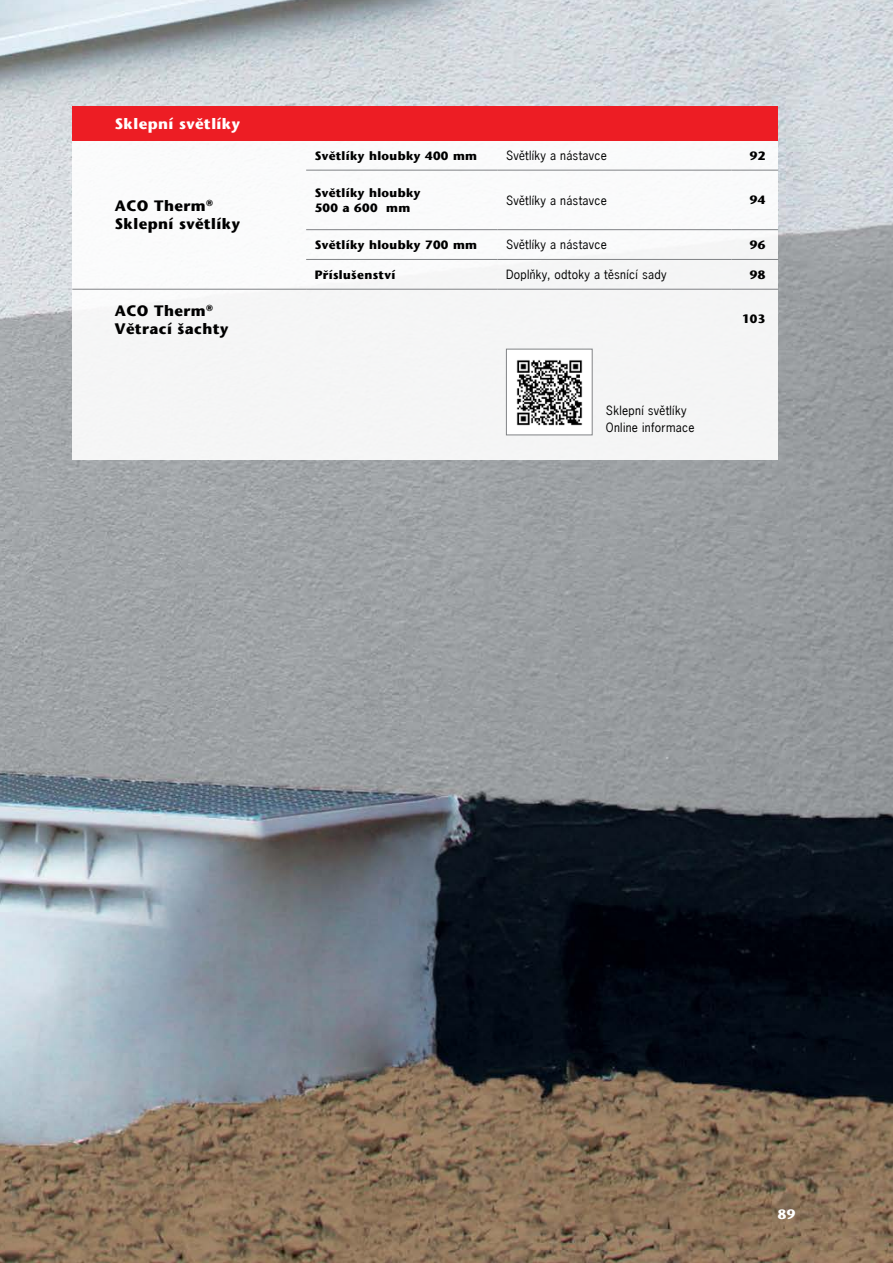
<style>
.page{position:relative;width:893px;height:1263px;background:#fff}
.page>*{position:absolute;margin:0;border:0;box-sizing:border-box;transform-origin:0 0}
.t1{font:700 15px/18px "Stone Sans";letter-spacing:.03em;color:#000}
.t2{font:700 15px "Stone Sans";letter-spacing:.03em;color:#fff}
.t3{font:700 13.5px "Stone Sans";color:#fff}
.t4{font:12px/17px "News Gothic";letter-spacing:.025em;color:#000}
.t5{font:700 12px/14.4px "Stone Sans";letter-spacing:.03em;color:#000}
</style>
<div class="page">
<img style="left:0;top:0;width:893px;height:1263px">
<div style="left:72px;top:106px;width:706px;height:354px;background:#f6f6f6"></div>
<div style="left:72px;top:106px;width:706px;height:34px;background:#ed1d24"></div>
<hr style="left:306px;top:170px;width:191px;height:1px;background:#808285">
<hr style="left:497px;top:170px;width:234px;height:1px;background:#808285">
<hr style="left:731px;top:170px;width:47px;height:1px;background:#808285">
<hr style="left:306px;top:229px;width:191px;height:1px;background:#808285">
<hr style="left:497px;top:229px;width:234px;height:1px;background:#808285">
<hr style="left:731px;top:229px;width:47px;height:1px;background:#808285">
<hr style="left:306px;top:259px;width:191px;height:1px;background:#808285">
<hr style="left:497px;top:259px;width:234px;height:1px;background:#808285">
<hr style="left:731px;top:259px;width:47px;height:1px;background:#808285">
<hr style="left:306px;top:289px;width:191px;height:1px;background:#808285">
<hr style="left:497px;top:289px;width:234px;height:1px;background:#808285">
<hr style="left:731px;top:289px;width:47px;height:1px;background:#808285">
<hr style="left:72px;top:289px;width:234px;height:1px;background:#808285">
<img style="left:517px;top:360px;width:65px;height:66px">
<div style="left:506px;top:349px;width:87px;height:86px;border:1px solid #808285"></div>
<p class="t2" style="left:115px;top:115px;width:127px">Sklepní světlíky</p>
<p class="t1" style="left:115px;top:197px;width:127px">ACO Therm<sup>®<br></sup>Sklepní světlíky</p>
<p class="t5" style="left:315px;top:148px;width:164px">Světlíky hloubky 400 mm</p>
<p class="t4" style="left:506px;top:147px;width:103px">Světlíky a nástavce</p>
<p class="t5" style="left:750px;top:148px;width:17px">92</p>
<p class="t5" style="left:315px;top:186px;width:107px">Světlíky hloubky<br>500 a 600 mm</p>
<p class="t4" style="left:506px;top:191px;width:103px">Světlíky a nástavce</p>
<p class="t5" style="left:750px;top:193px;width:17px">94</p>
<p class="t5" style="left:315px;top:238px;width:164px">Světlíky hloubky 700 mm</p>
<p class="t4" style="left:506px;top:236px;width:103px">Světlíky a nástavce</p>
<p class="t5" style="left:750px;top:238px;width:17px">96</p>
<p class="t5" style="left:315px;top:267px;width:82px">Příslušenství</p>
<p class="t4" style="left:506px;top:266px;width:162px">Doplňky, odtoky a těsnící sady</p>
<p class="t5" style="left:750px;top:267px;width:17px">98</p>
<p class="t1" style="left:115px;top:301px;width:115px">ACO Therm<sup>®<br></sup>Větrací šachty</p>
<p class="t5" style="left:742px;top:312px;width:25px">103</p>
<p class="t4" style="left:606px;top:402px;width:90px">Sklepní světlíky<br>Online informace</p>
<p class="t3" style="left:778px;top:1206px;width:19px">89</p>
</div>
